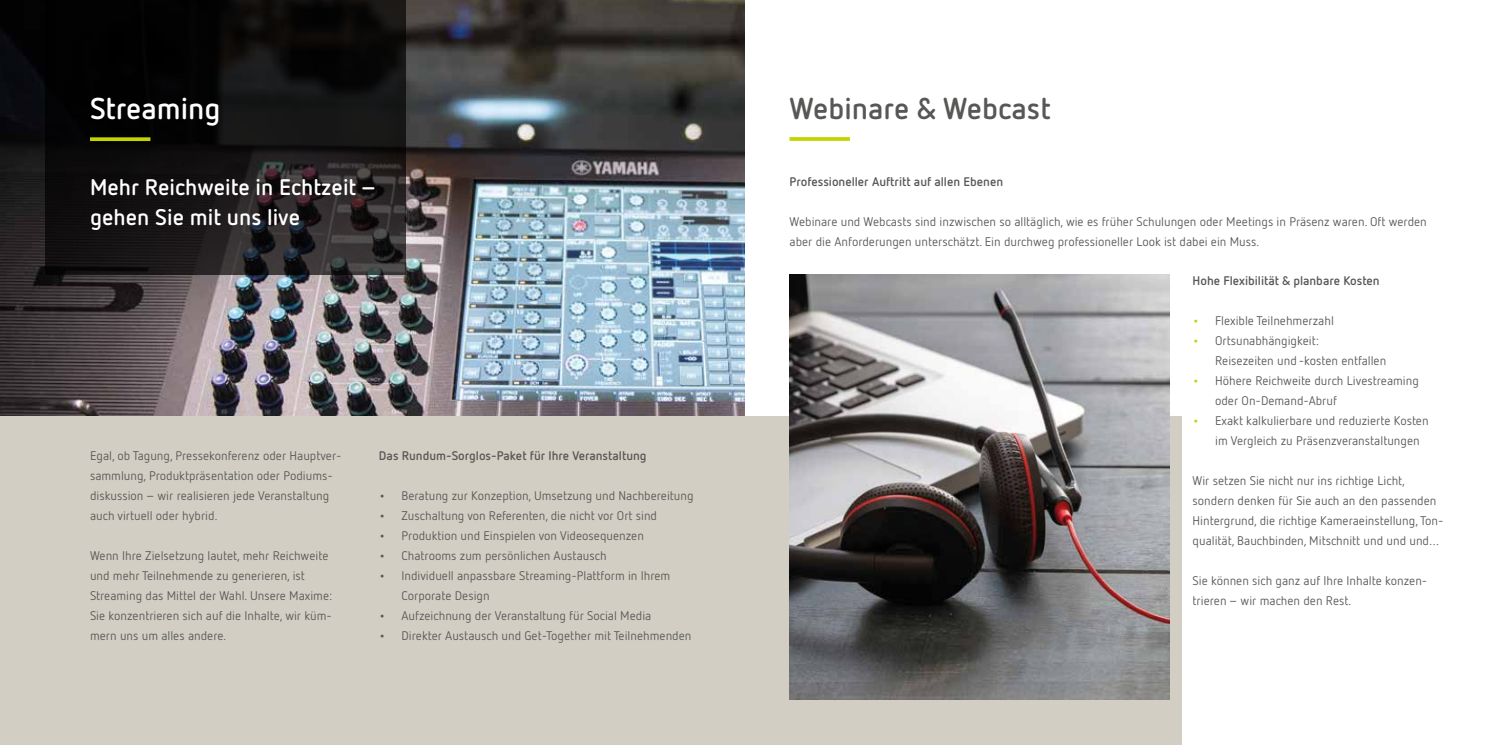
<style>
.page{position:relative;width:1489px;height:745px;background:#fff}
.page>*{position:absolute;margin:0;border:0;box-sizing:border-box;transform-origin:0 0}
.t1{font:700 30px "Netto OT";color:#575756}
.t2{font:700 30px "Netto OT";color:#fff}
.t3{font:700 22.5px/30px "Netto OT";color:#fff}
.t4{font:12.5px/20px "Netto OT";color:#575756}
.t5{font:700 12.5px "Netto OT";color:#575756}
.s1{font-weight:700}
.s2{font-weight:700;color:#c1d100}
</style>
<div class="page">
<img style="left:0;top:0;width:744px;height:416px">
<div style="left:0;top:416px;width:1348px;height:328px;background:#d3cec3"></div>
<svg style="left:45px;top:0;width:361px;height:275px;background:#131112"></svg>
<svg style="left:90px;top:137px;width:60px;height:4px"></svg>
<img style="left:789px;top:275px;width:380px;height:424px">
<svg style="left:789px;top:137px;width:60px;height:4px"></svg>
<div style="left:1181px;top:275px;width:262px;height:469px;background:#fff"></div>
<h1 class="t2" style="left:90px;top:90px;width:132px">Streaming</h1>
<h2 class="t3" style="left:90px;top:171px;width:288px">Mehr Reichweite in Echtzeit – gehen Sie mit uns live</h2>
<p class="t4" style="left:90px;top:444px;width:253px">Egal, ob Tagung, Pressekonferenz oder Hauptver&shy;sammlung, Produktpräsentation oder Podiums&shy;diskussion – wir realisieren jede Veranstaltung auch virtuell oder hybrid.</p>
<p class="t4" style="left:90px;top:544px;width:244px">Wenn Ihre Zielsetzung lautet, mehr Reichweite und mehr Teilnehmende zu generieren, ist Streaming das Mittel der Wahl. Unsere Maxime:<br>Sie konzentrieren sich auf die Inhalte, wir küm&shy;mern uns um alles andere.</p>
<p class="t5" style="left:379px;top:447px;width:269px">Das Rundum-Sorglos-Paket für Ihre Veranstaltung</p>
<p class="t4" style="left:379px;top:484px;width:316px"><span class="s1">•</span> Beratung zur Konzeption, Umsetzung und Nachbereitung</p>
<p class="t4" style="left:379px;top:504px;width:279px"><span class="s1">•</span> Zuschaltung von Referenten, die nicht vor Ort sind</p>
<p class="t4" style="left:379px;top:524px;width:266px"><span class="s1">•</span> Produktion und Einspielen von Videosequenzen</p>
<p class="t4" style="left:379px;top:544px;width:229px"><span class="s1">•</span> Chatrooms zum persönlichen Austausch</p>
<p class="t4" style="left:401px;top:564px;width:270px;text-indent:-22px"><span class="s1">•</span> Individuell anpassbare Streaming-Plattform in Ihrem<br>Corporate Design</p>
<p class="t4" style="left:379px;top:604px;width:274px"><span class="s1">•</span> Aufzeichnung der Veranstaltung für Social Media</p>
<p class="t4" style="left:379px;top:624px;width:314px"><span class="s1">•</span> Direkter Austausch und Get-Together mit Teilnehmenden</p>
<h1 class="t1" style="left:789px;top:90px;width:262px">Webinare &amp; Webcast</h1>
<p class="t5" style="left:789px;top:174px;width:215px">Professioneller Auftritt auf allen Ebenen</p>
<p class="t4" style="left:789px;top:211px;width:638px">Webinare und Webcasts sind inzwischen so alltäglich, wie es früher Schulungen oder Meetings in Präsenz waren. Oft werden aber die Anforderungen unterschätzt. Ein durchweg professioneller Look ist dabei ein Muss.</p>
<p class="t5" style="left:1192px;top:272px;width:189px">Hohe Flexibilität &amp; planbare Kosten</p>
<p class="t4" style="left:1192px;top:310px;width:143px"><span class="s2">•</span> Flexible Teilnehmerzahl</p>
<p class="t4" style="left:1214px;top:330px;width:173px;text-indent:-22px"><span class="s2">•</span> Ortsunabhängigkeit:<br>Reisezeiten und -kosten entfallen</p>
<p class="t4" style="left:1214px;top:370px;width:205px;text-indent:-22px"><span class="s2">•</span> Höhere Reichweite durch Livestreaming oder On-Demand-Abruf</p>
<p class="t4" style="left:1214px;top:410px;width:215px;text-indent:-22px"><span class="s2">•</span> Exakt kalkulierbare und reduzierte Kosten im Vergleich zu Präsenzveranstaltungen</p>
<p class="t4" style="left:1192px;top:470px;width:252px">Wir setzen Sie nicht nur ins richtige Licht, sondern denken für Sie auch an den passenden Hintergrund, die richtige Kameraeinstellung, Ton&shy;qualität, Bauchbinden, Mitschnitt und und und…</p>
<p class="t4" style="left:1192px;top:570px;width:236px">Sie können sich ganz auf Ihre Inhalte konzen&shy;trieren – wir machen den Rest.</p>
</div>
